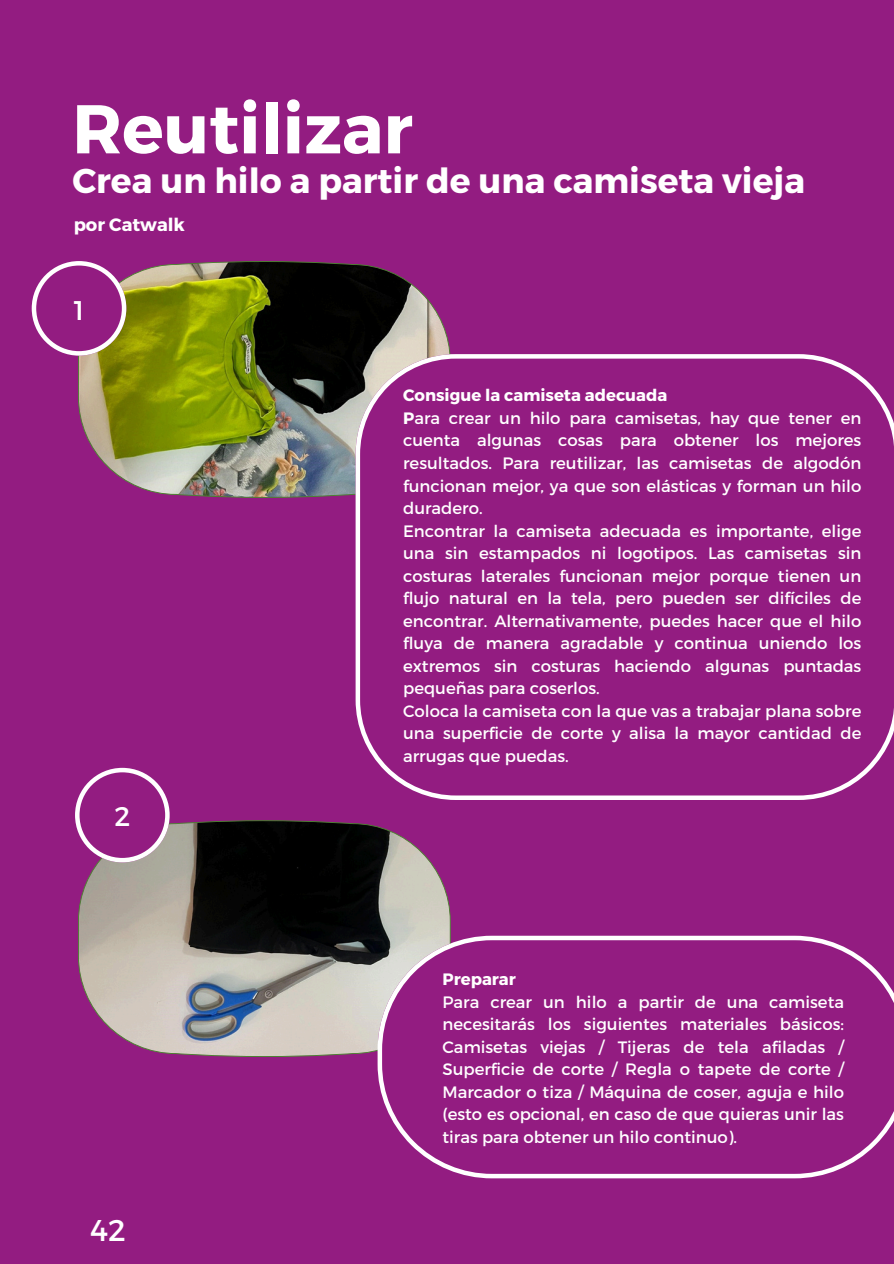
<style>
.page{position:relative;width:894px;height:1264px;background:#fff}
.page>*{position:absolute;margin:0;border:0;box-sizing:border-box;transform-origin:0 0}
.t1{font:700 68.7px "Montserrat";color:#fff}
.t2{font:700 34.5px "Montserrat";color:#fff}
.t3{font:30px "Montserrat";color:#fff}
.t4{font:27px "Montserrat";color:#fff}
.t5{font:700 18px "Montserrat";color:#fff}
.t6{font:16.5px/22.5px "Montserrat";color:#fff;text-align:justify}
.t7{font:700 16.5px "Montserrat";color:#fff}
.s1{font-weight:700}
</style>
<div class="page">
<div style="left:0;top:0;width:893px;height:1263px;background:#931c81"></div>
<img style="left:78px;top:261px;width:372px;height:237px">
<svg style="left:32px;top:261px;width:94px;height:94px"></svg>
<svg style="left:78px;top:820px;width:372px;height:236px"></svg>
<svg style="left:75px;top:767px;width:94px;height:95px"></svg>
<svg style="left:355px;top:354px;width:538px;height:445px"></svg>
<svg style="left:377px;top:935px;width:516px;height:243px"></svg>
<p class="t1" style="left:72px;top:84px;width:342px">Reutilizar</p>
<p class="t2" style="left:72px;top:158px;width:734px">Crea un hilo a partir de una camiseta vieja</p>
<p class="t5" style="left:74px;top:213px;width:113px">por Catwalk</p>
<h3 class="t4" style="left:74px;top:292px;width:12px">1</h3>
<p class="t4" style="left:114px;top:799px;width:17px">2</p>
<h1 class="t3" style="left:90px;top:1210px;width:37px">42</h1>
<p class="t7" style="left:403px;top:385px;width:266px">Consigue la camiseta adecuada</p>
<p class="t6" style="left:403px;top:406px;width:459px"><span class="s1">P</span>ara crear un hilo para camisetas, hay que tener en cuenta algunas cosas para obtener los mejores resultados. Para reutilizar, las camisetas de algodón funcionan mejor, ya que son elásticas y forman un hilo duradero.</p>
<p class="t6" style="left:403px;top:518px;width:459px">Encontrar la camiseta adecuada es importante, elige una sin estampados ni logotipos. Las camisetas sin costuras laterales funcionan mejor porque tienen un flujo natural en la tela, pero pueden ser difíciles de encontrar. Alternativamente, puedes hacer que el hilo fluya de manera agradable y continua uniendo los extremos sin costuras haciendo algunas puntadas pequeñas para coserlos.</p>
<p class="t6" style="left:403px;top:698px;width:459px">Coloca la camiseta con la que vas a trabajar plana sobre una superficie de corte y alisa la mayor cantidad de arrugas que puedas.</p>
<p class="t7" style="left:442px;top:968px;width:75px">Preparar</p>
<p class="t6" style="left:442px;top:989px;width:403px">Para crear un hilo a partir de una camiseta necesitarás los siguientes materiales básicos:<br>Camisetas viejas / Tijeras de tela afiladas / Superficie de corte / Regla o tapete de corte / Marcador o tiza / Máquina de coser, aguja e hilo (esto es opcional, en caso de que quieras unir las tiras para obtener un hilo continuo).</p>
</div>
